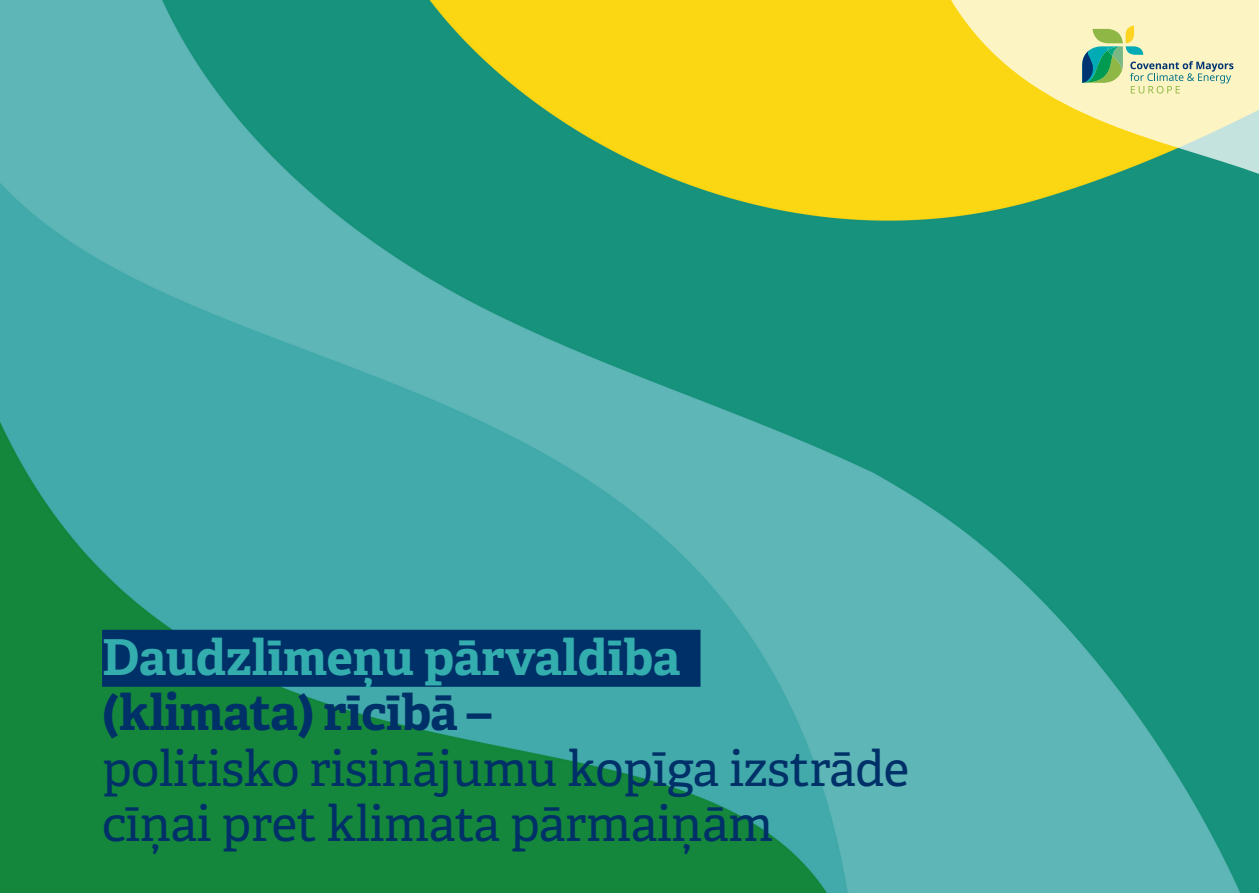
<style>
.page{position:relative;width:1259px;height:893px;background:#fff}
.page>*{position:absolute;margin:0;border:0;box-sizing:border-box;transform-origin:0 0}
.t1{font:49.5px/55.5px "Adelle PE";letter-spacing:-.01em;color:#003068}
.t2{font:700 49.5px "Adelle PE";color:#33adad}
.t3{font:700 49.5px "Adelle PE";letter-spacing:-.01em;color:#003068}
</style>
<div class="page">
<img style="left:0;top:0;width:1259px;height:893px">
<svg style="left:895px;top:0;width:364px;height:342px"></svg>
<svg style="left:1082px;top:26px;width:151px;height:68px"></svg>
<div style="left:102px;top:630px;width:598px;height:57px;background:#003068"></div>
<p class="t2" style="left:102px;top:621px;width:580px">Daudzlīmeņu pārvaldība</p>
<p class="t3" style="left:102px;top:677px;width:391px">(klimata) rīcībā –</p>
<p class="t1" style="left:102px;top:738px;width:808px">politisko risinājumu kopīga izstrāde cīņai pret klimata pārmaiņām</p>
</div>
